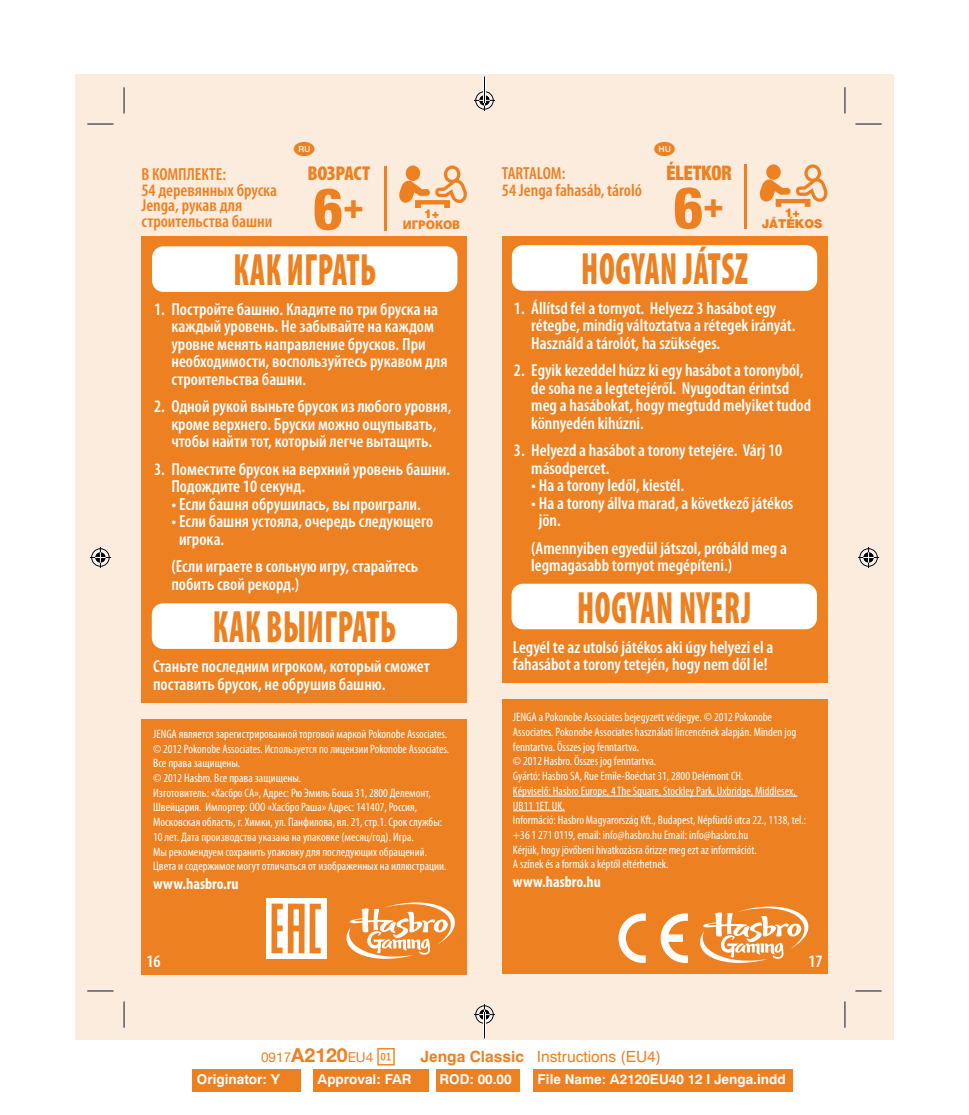
<style>
.page{position:relative;width:969px;height:1115px;background:#fff}
.page>*{position:absolute;margin:0;border:0;box-sizing:border-box;transform-origin:0 0}
.t1{font:800 condensed 57.75px "Helvetica Neue";color:#ed8021}
.t2{font:900 condensed 45.5px "Myriad Pro";letter-spacing:.02em;color:#ed8021;scale:.7 1}
.t3{font:800 condensed 35px "Helvetica Neue";color:#ed8021}
.t4{font:900 condensed 20.12px "Helvetica Neue";color:#ed8021;scale:.9 1}
.t5{font:900 condensed 20.12px "Myriad Pro";letter-spacing:-.01em;color:#ed8021}
.t6{font:600 condensed 17.5px/17.5px "Myriad Pro";color:#fff}
.t7{font:600 condensed 17.5px/15.8px "Myriad Pro";color:#ed8021}
.t8{font:700 condensed 15.75px "Myriad Pro";color:#fff}
.t9{font:15.58px "Newhouse DT";color:#ed8021}
.t10{font:700 13.65px "Newhouse DT";color:#fff}
.t11{font:13.65px "Helvetica Neue";color:#ed8021}
.t12{font:900 12.6px "Myriad Pro";color:#ed8021}
.t13{font:condensed 12.25px/14.7px "Myriad Pro";color:#fff}
.t14{font:900 12.25px "Helvetica Neue";color:#ed8021}
.s1{font-weight:700;font-size:19.43px}
.s2{font-family:"Info Office Numbers Two";font-size:17.5px}
.s3{font-weight:700}
</style>
<div class="page">
<div style="left:75px;top:74px;width:818px;height:966px;background:#fcecde"></div>
<div style="left:502px;top:700px;width:325px;height:274px;background:#ed8021"></div>
<div style="left:502px;top:236px;width:325px;height:447px;background:#ed8021"></div>
<div style="left:141px;top:719px;width:326px;height:256px;background:#ed8021"></div>
<div style="left:141px;top:236px;width:326px;height:466px;background:#ed8021"></div>
<div style="left:192px;top:1069px;width:109px;height:22px;background:#ed8021"></div>
<div style="left:313px;top:1069px;width:115px;height:22px;background:#ed8021"></div>
<div style="left:437px;top:1069px;width:83px;height:22px;background:#ed8021"></div>
<div style="left:533px;top:1069px;width:259px;height:22px;background:#ed8021"></div>
<hr style="left:744px;top:165px;width:3px;height:64px;background:#ed8021">
<svg style="left:759px;top:164px;width:69px;height:43px"></svg>
<svg style="left:700px;top:906px;width:109px;height:57px"></svg>
<svg style="left:618px;top:913px;width:28px;height:50px"></svg>
<svg style="left:660px;top:913px;width:28px;height:50px"></svg>
<div style="left:512px;top:245px;width:305px;height:46px;background:#fff"></div>
<div style="left:511px;top:584px;width:306px;height:45px;background:#fff"></div>
<hr style="left:513px;top:796px;width:284px;height:1px;background:#fff">
<hr style="left:513px;top:810px;width:52px;height:1px;background:#fff">
<div style="left:152px;top:246px;width:305px;height:46px;background:#fff"></div>
<div style="left:152px;top:603px;width:305px;height:46px;background:#fff"></div>
<svg style="left:346px;top:902px;width:109px;height:57px"></svg>
<hr style="left:384px;top:166px;width:2px;height:64px;background:#ed8021">
<svg style="left:399px;top:165px;width:68px;height:43px"></svg>
<div style="left:266px;top:898px;width:60px;height:61px;background:#fff"></div>
<svg style="left:271px;top:904px;width:50px;height:49px"></svg>
<hr style="left:87px;top:123px;width:27px;height:2px;background:#fff">
<hr style="left:855px;top:123px;width:26px;height:2px;background:#fff">
<hr style="left:87px;top:990px;width:27px;height:2px;background:#fff">
<hr style="left:855px;top:990px;width:26px;height:2px;background:#fff">
<hr style="left:123px;top:87px;width:2px;height:27px;background:#fff">
<hr style="left:123px;top:1001px;width:2px;height:27px;background:#fff">
<hr style="left:844px;top:87px;width:2px;height:27px;background:#fff">
<hr style="left:844px;top:1001px;width:2px;height:27px;background:#fff">
<svg style="left:87px;top:124px;width:27px;height:1px"></svg>
<svg style="left:855px;top:124px;width:26px;height:1px"></svg>
<svg style="left:87px;top:991px;width:27px;height:1px"></svg>
<svg style="left:855px;top:991px;width:26px;height:1px"></svg>
<svg style="left:124px;top:87px;width:1px;height:27px"></svg>
<svg style="left:124px;top:1001px;width:1px;height:27px"></svg>
<svg style="left:844px;top:87px;width:1px;height:27px"></svg>
<svg style="left:844px;top:1001px;width:1px;height:27px"></svg>
<svg style="left:90px;top:547px;width:21px;height:21px"></svg>
<svg style="left:858px;top:547px;width:21px;height:21px"></svg>
<svg style="left:474px;top:77px;width:21px;height:34px"></svg>
<svg style="left:474px;top:1004px;width:21px;height:34px"></svg>
<h3 class="t7" style="left:141px;top:166px;width:137px">В КОМПЛЕКТЕ:<br>54 деревянных бруска<br>Jenga, рукав для строительства башни</h3>
<h3 class="t5" style="left:307px;top:162px;width:65px">ВОЗРАСТ</h3>
<h1 class="t1" style="left:313px;top:173px;width:32px">6</h1>
<h3 class="t3" style="left:343px;top:184px;width:22px">+</h3>
<h2 class="t2" style="left:233px;top:245px;width:205px">КАК ИГРАТЬ</h2>
<p class="t14" style="left:424px;top:206px;width:17px">1+</p>
<p class="t12" style="left:403px;top:218px;width:59px">ИГРОКОВ</p>
<h3 class="t6" style="left:171px;top:301px;width:278px;text-indent:-17px">1. Постройте башню. Кладите по три бруска на каждый уровень. Не забывайте на каждом уровне менять направление брусков. При необходимости, воспользуйтесь рукавом для строительства башни.</h3>
<h3 class="t6" style="left:154px;top:398px;width:299px;text-align:center">2. Одной рукой выньте брусок из любого уровня, кроме верхнего. Бруски можно ощупывать, чтобы найти тот, который легче вытащить.</h3>
<h3 class="t6" style="left:171px;top:460px;width:280px;text-indent:-17px">3. Поместите брусок на верхний уровень башни.<br>Подождите 10 секунд.</h3>
<h3 class="t6" style="left:171px;top:495px;width:251px">• Если башня обрушилась, вы проиграли.</h3>
<h3 class="t6" style="left:179px;top:513px;width:256px;text-indent:-8px">• Если башня устояла, очередь следующего игрока.</h3>
<h3 class="t6" style="left:171px;top:558px;width:248px">(Если играете в сольную игру, старайтесь побить свой рекорд.)</h3>
<h2 class="t2" style="left:213px;top:602px;width:263px">КАК ВЫИГРАТЬ</h2>
<h3 class="t6" style="left:153px;top:658px;width:278px">Станьте последним игроком, который сможет поставить брусок, не обрушив башню.</h3>
<p class="t13" style="left:153px;top:727px;width:297px">JENGA является зарегистрированной торговой маркой Pokonobe Associates. © 2012 Pokonobe Associates. Используется по лицензии Pokonobe Associates.<br>Все права защищены.<br>© 2012 Hasbro. Все права защищены.<br>Изготовитель: «Хасбро СА», Адрес: Рю Эмиль Боша 31, 2800 Делемонт, Швейцария. Импортер: ООО «Хасбро Раша» Адрес: 141407, Россия, Московская область, г. Химки, ул. Панфилова, вл. 21, стр.1. Срок службы:<br>10 лет. Дата производства указана на упаковке (месяц/год). Игра.<br>Мы рекомендуем сохрaнить упаковку для последующих обращений.<br>Цвета и содержимое могут отличаться от изображенных на иллюстрации.</p>
<p class="t8" style="left:153px;top:874px;width:87px">www.hasbro.ru</p>
<h3 class="t7" style="left:502px;top:164px;width:141px;line-height:17.5px">TARTALOM:<br>54 Jenga fahasáb, tároló</h3>
<h3 class="t4" style="left:666px;top:161px;width:74px">ÉLETKOR</h3>
<h1 class="t1" style="left:673px;top:172px;width:32px">6</h1>
<h3 class="t3" style="left:703px;top:183px;width:22px">+</h3>
<h2 class="t2" style="left:581px;top:244px;width:239px">HOGYAN JÁTSZ</h2>
<p class="t14" style="left:784px;top:205px;width:17px">1+</p>
<p class="t14" style="left:762px;top:216px;width:62px">JÁTÉKOS</p>
<h3 class="t6" style="left:531px;top:299px;width:266px;text-indent:-17px">1. Állítsd fel a tornyot. Helyezz 3 hasábot egy rétegbe, mindig változtatva a rétegek irányát.<br>Használd a tárolót, ha szükséges.</h3>
<h3 class="t6" style="left:531px;top:362px;width:281px;text-indent:-17px">2. Egyik kezeddel húzz ki egy hasábot a toronyból, de soha ne a legtetejéről. Nyugodtan érintsd meg a hasábokat, hogy megtudd melyiket tudod könnyedén kihúzni.</h3>
<h3 class="t6" style="left:531px;top:442px;width:253px;text-indent:-17px">3. Helyezd a hasábot a torony tetejére. Várj 10 másodpercet.</h3>
<h3 class="t6" style="left:531px;top:477px;width:154px">• Ha a torony ledől, kiestél.</h3>
<h3 class="t6" style="left:539px;top:494px;width:256px;text-indent:-8px">• Ha a torony állva marad, a következő játékos jön.</h3>
<h3 class="t6" style="left:531px;top:539px;width:257px">(Amennyiben egyedül játszol, próbáld meg a legmagasabb tornyot megépíteni.)</h3>
<h2 class="t2" style="left:577px;top:582px;width:250px">HOGYAN NYERJ</h2>
<h3 class="t6" style="left:513px;top:638px;width:262px">Legyél te az utolsó játékos aki úgy helyezi el a fahasábot a torony tetején, hogy nem dől le!</h3>
<p class="t13" style="left:513px;top:710px;width:295px">JENGA a Pokonobe Associates bejegyzett védjegye. © 2012 Pokonobe Associates. Pokonobe Associates használati lincencének alapján. Minden jog fenntartva. Összes jog fenntartva.<br>© 2012 Hasbro. Összes jog fenntartva.<br>Gyártó: Hasbro SA, Rue Emile-Boéchat 31, 2800 Delémont CH.<br>Képviselő: Hasbro Europe, 4 The Square, Stockley Park, Uxbridge, Middlesex, UB11 1ET. UK.<br>Információ: Hasbro Magyarország Kft., Budapest, Népfürdő utca 22., 1138, tel.: +36 1 271 0119, email: info@hasbro.hu Email: info@hasbro.hu<br>Kérjük, hogy jövőbeni hivatkozásra őrizze meg ezt az információt.<br>A színek és a formák a képtől eltérhetnek.</p>
<p class="t8" style="left:513px;top:872px;width:89px">www.hasbro.hu</p>
<h3 class="t6" style="left:146px;top:953px;width:16px">16</h3>
<h3 class="t6" style="left:808px;top:953px;width:16px">17</h3>
<p class="t11" style="left:261px;top:1047px;width:135px">0917<span class="s1">A2120</span>EU4 <span class="s2">Ab</span></p>
<p class="t9" style="left:420px;top:1046px;width:242px"><span class="s3">Jenga Classic</span> Instructions (EU4)</p>
<p class="t10" style="left:197px;top:1070px;width:84px">Originator: Y</p>
<p class="t10" style="left:317px;top:1070px;width:96px">Approval: FAR</p>
<p class="t10" style="left:439px;top:1070px;width:74px">ROD: 00.00</p>
<p class="t10" style="left:537px;top:1070px;width:250px">File Name: A2120EU40 12 I Jenga.indd</p>
</div>
